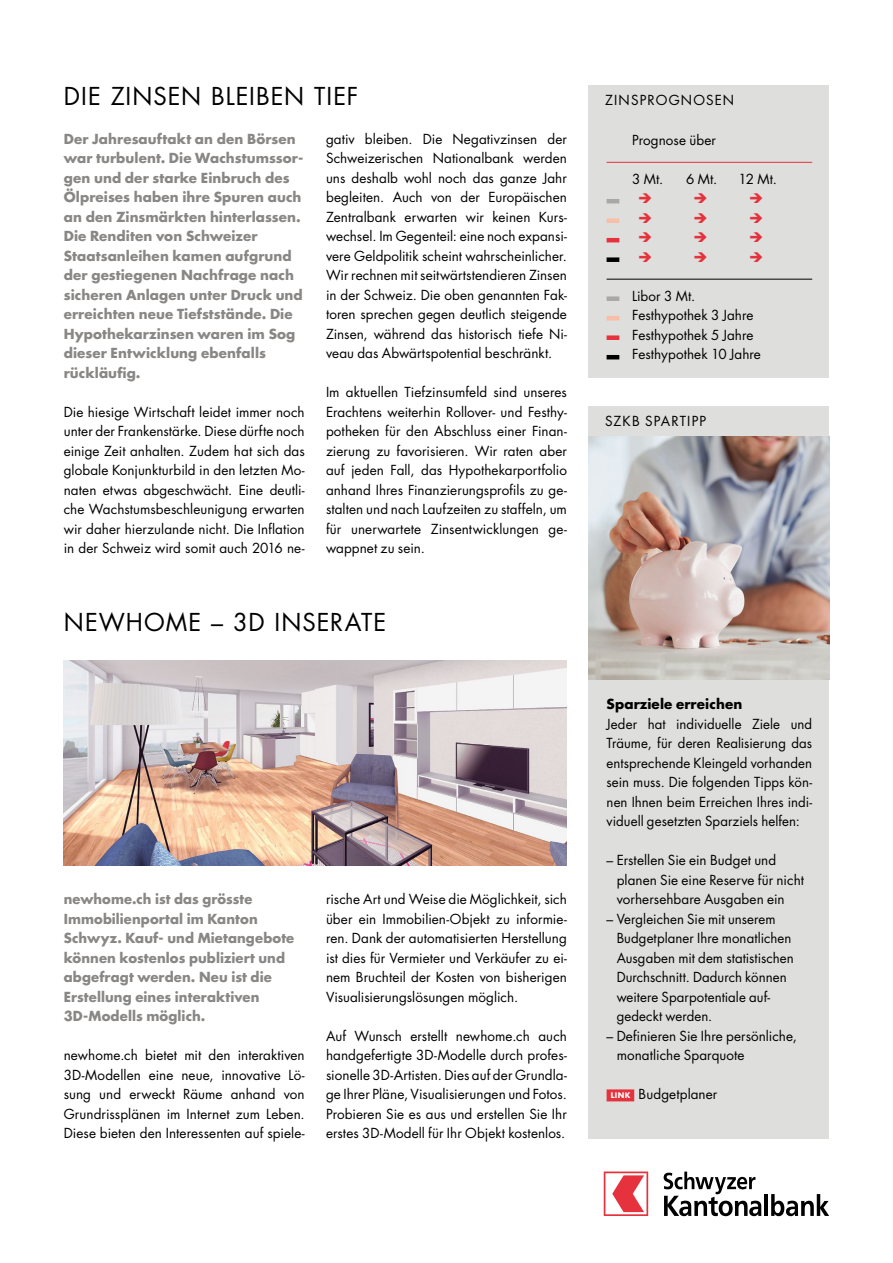
<style>
.page{position:relative;width:893px;height:1263px;background:#fff}
.page>*{position:absolute;margin:0;border:0;box-sizing:border-box;transform-origin:0 0}
.t1{font:24px "Futura Std";letter-spacing:.04em;color:#000}
.t2{font:13.5px/19.5px "Futura Std";letter-spacing:.005em;color:#000;text-align:justify}
.t3{font:700 13.5px/19.5px "Futura Std";letter-spacing:.005em;color:#898785}
.t4{font:700 13.5px "Futura Std";letter-spacing:.01em;color:#000}
.t5{font:13.5px "Futura Std";letter-spacing:.085em;color:#000}
.t6{font:13.5px "Futura Std";letter-spacing:.08em;color:#000}
.s1{font-weight:700;font-size:7.5px;color:#fff}
</style>
<div class="page">
<img style="left:64px;top:660px;width:503px;height:205px">
<div style="left:588px;top:85px;width:241px;height:293px;background:#dededd"></div>
<div style="left:588px;top:680px;width:241px;height:458px;background:#dededd"></div>
<hr style="left:607px;top:162px;width:205px;height:1px;background:#e5323d">
<hr style="left:607px;top:279px;width:205px;height:1px;background:#000">
<hr style="left:607px;top:199px;width:12px;height:4px;background:#a9a8a6">
<div style="left:607px;top:218px;width:12px;height:5px;background:#f9bea7"></div>
<hr style="left:607px;top:238px;width:12px;height:4px;background:#e5323d">
<div style="left:607px;top:257px;width:12px;height:5px;background:#000"></div>
<div style="left:607px;top:296px;width:12px;height:5px;background:#a9a8a6"></div>
<hr style="left:607px;top:316px;width:12px;height:4px;background:#f9bea7">
<div style="left:607px;top:335px;width:12px;height:5px;background:#e5323d"></div>
<hr style="left:607px;top:355px;width:12px;height:4px;background:#000">
<div style="left:607px;top:1089px;width:27px;height:12px;background:#e5323d"></div>
<div style="left:588px;top:407px;width:241px;height:29px;background:#dededd"></div>
<svg style="left:664px;top:1171px;width:97px;height:45px"></svg>
<hr style="left:764px;top:1194px;width:4px;height:22px;background:#000">
<svg style="left:771px;top:1194px;width:58px;height:22px"></svg>
<svg style="left:604px;top:1171px;width:44px;height:45px"></svg>
<img style="left:588px;top:436px;width:241px;height:244px">
<h1 class="t1" style="left:64px;top:80px;width:296px">DIE ZINSEN BLEIBEN TIEF</h1>
<p class="t5" style="left:605px;top:91px;width:130px">ZINSPROGNOSEN</p>
<p class="t2" style="left:326px;top:129px;width:242px">gativ bleiben. Die Negativzinsen der Schweizerischen Nationalbank werden uns deshalb wohl noch das ganze Jahr begleiten. Auch von der Europäischen Zentralbank erwarten wir keinen Kurs&shy;wechsel. Im Gegenteil: eine noch expansi&shy;vere Geldpolitik scheint wahrscheinlicher.<br>Wir rechnen mit seitwärtstendieren Zinsen in der Schweiz. Die oben genannten Fak&shy;toren sprechen gegen deutlich steigende Zinsen, während das historisch tiefe Ni&shy;veau das Abwärtspotential beschränkt.</p>
<p class="t2" style="left:326px;top:382px;width:242px">Im aktuellen Tiefzinsumfeld sind unseres Erachtens weiterhin Rollover- und Festhy&shy;potheken für den Abschluss einer Finan&shy;zierung zu favorisieren. Wir raten aber auf jeden Fall, das Hypothekarportfolio anhand Ihres Finanzierungsprofils zu ge&shy;stalten und nach Laufzeiten zu staffeln, um für unerwartete Zinsentwicklungen ge&shy;wappnet zu sein.</p>
<p class="t3" style="left:64px;top:129px;width:241px">Der Jahresauftakt an den Börsen war turbulent. Die Wachstumssor&shy;gen und der starke Einbruch des<br>Ölpreises haben ihre Spuren auch an den Zinsmärkten hinterlassen.<br>Die Renditen von Schweizer<br>Staatsanleihen kamen aufgrund der gestiegenen Nachfrage nach sicheren Anlagen unter Druck und erreichten neue Tiefststände. Die<br>Hypothekarzinsen waren im Sog dieser Entwicklung ebenfalls rückläufig.</p>
<p class="t2" style="left:64px;top:402px;width:242px">Die hiesige Wirtschaft leidet immer noch unter der Frankenstärke. Diese dürfte noch einige Zeit anhalten. Zudem hat sich das globale Konjunkturbild in den letzten Mo&shy;naten etwas abgeschwächt. Eine deutli&shy;che Wachstumsbeschleunigung erwarten wir daher hierzulande nicht. Die Inflation in der Schweiz wird somit auch 2016 ne-</p>
<p class="t2" style="left:632px;top:130px;width:85px">Prognose über</p>
<p class="t2" style="left:632px;top:169px;width:33px">3 Mt.</p>
<p class="t2" style="left:686px;top:169px;width:33px">6 Mt.</p>
<p class="t2" style="left:739px;top:169px;width:40px">12 Mt.</p>
<p class="t2" style="left:632px;top:286px;width:130px;text-align:left">Libor 3 Mt.<br>Festhypothek 3 Jahre<br>Festhypothek 5 Jahre<br>Festhypothek 10 Jahre</p>
<p class="t6" style="left:605px;top:413px;width:103px">SZKB SPARTIPP</p>
<h1 class="t1" style="left:64px;top:607px;width:324px">NEWHOME – 3D INSERATE</h1>
<p class="t3" style="left:64px;top:889px;width:232px">newhome.ch ist das grösste<br>Immobilienportal im Kanton<br>Schwyz. Kauf- und Mietangebote können kostenlos publiziert und abgefragt werden. Neu ist die<br>Erstellung eines interaktiven<br>3D-Modells möglich.</p>
<p class="t2" style="left:64px;top:1045px;width:242px">newhome.ch bietet mit den interaktiven 3D-Modellen eine neue, innovative Lö&shy;sung und erweckt Räume anhand von Grundrissplänen im Internet zum Leben.<br>Diese bieten den Interessenten auf spiele-</p>
<p class="t2" style="left:326px;top:889px;width:242px">rische Art und Weise die Möglichkeit, sich über ein Immobilien-Objekt zu informie&shy;ren. Dank der automatisierten Herstellung ist dies für Vermieter und Verkäufer zu ei&shy;nem Bruchteil der Kosten von bisherigen Visualisierungslösungen möglich.</p>
<p class="t2" style="left:326px;top:1026px;width:242px">Auf Wunsch erstellt newhome.ch auch handgefertigte 3D-Modelle durch profes&shy;sionelle 3D-Artisten. Dies auf der Grundla&shy;ge Ihrer Pläne, Visualisierungen und Fotos.<br>Probieren Sie es aus und erstellen Sie Ihr erstes 3D-Modell für Ihr Objekt kostenlos.</p>
<p class="t4" style="left:607px;top:695px;width:137px">Sparziele erreichen</p>
<p class="t2" style="left:607px;top:714px;width:207px">Jeder hat individuelle Ziele und Träume, für deren Realisierung das entsprechende Kleingeld vorhanden sein muss. Die folgenden Tipps kön&shy;nen Ihnen beim Erreichen Ihres indi&shy;viduell gesetzten Sparziels helfen:</p>
<p class="t2" style="left:617px;top:850px;width:189px;text-align:left;text-indent:-10px">– Erstellen Sie ein Budget und planen Sie eine Reserve für nicht vorhersehbare Ausgaben ein</p>
<p class="t2" style="left:617px;top:909px;width:179px;text-align:left;text-indent:-10px">– Vergleichen Sie mit unserem<br>Budgetplaner Ihre monatlichen<br>Ausgaben mit dem statistischen<br>Durchschnitt. Dadurch können weitere Sparpotentiale auf&shy;gedeckt werden.</p>
<p class="t2" style="left:617px;top:1026px;width:182px;text-indent:-10px">– Definieren Sie Ihre persönliche, monatliche Sparquote</p>
<p class="t2" style="left:611px;top:1084px;width:108px"><span class="s1">LINK</span> Budgetplaner</p>
</div>
